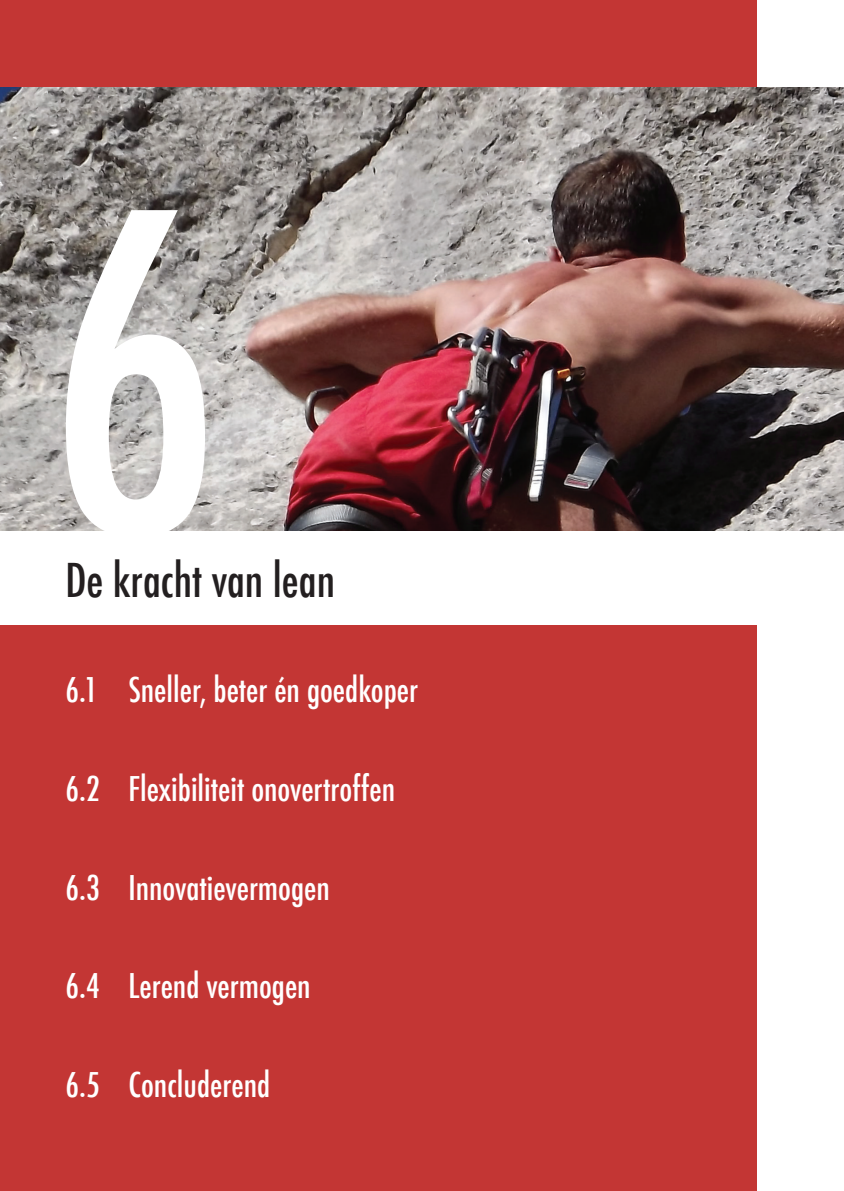
<style>
.page{position:relative;width:844px;height:1191px;background:#fff}
.page>*{position:absolute;margin:0;border:0;box-sizing:border-box;transform-origin:0 0}
.t1{font:500 condensed 428.75px "Futura";color:#fff}
.t2{font:500 condensed 45.5px "Futura";color:#231f20}
.t3{font:500 condensed 33.25px "Futura";color:#fff}
</style>
<div class="page">
<div style="left:0;top:0;width:756px;height:87px;background:#c33634"></div>
<div style="left:0;top:625px;width:756px;height:566px;background:#c33634"></div>
<img style="left:0;top:87px;width:843px;height:444px">
<h1 class="t1" style="left:47px;top:112px;width:179px">6</h1>
<h2 class="t2" style="left:65px;top:552px;width:271px">De kracht van lean</h2>
<p class="t3" style="left:65px;top:670px;width:354px">6.1 Sneller, beter én goedkoper</p>
<p class="t3" style="left:65px;top:768px;width:331px">6.2 Flexibiliteit onovertroffen</p>
<p class="t3" style="left:65px;top:867px;width:266px">6.3 Innovatievermogen</p>
<p class="t3" style="left:65px;top:965px;width:247px">6.4 Lerend vermogen</p>
<p class="t3" style="left:65px;top:1064px;width:206px">6.5 Concluderend</p>
</div>
